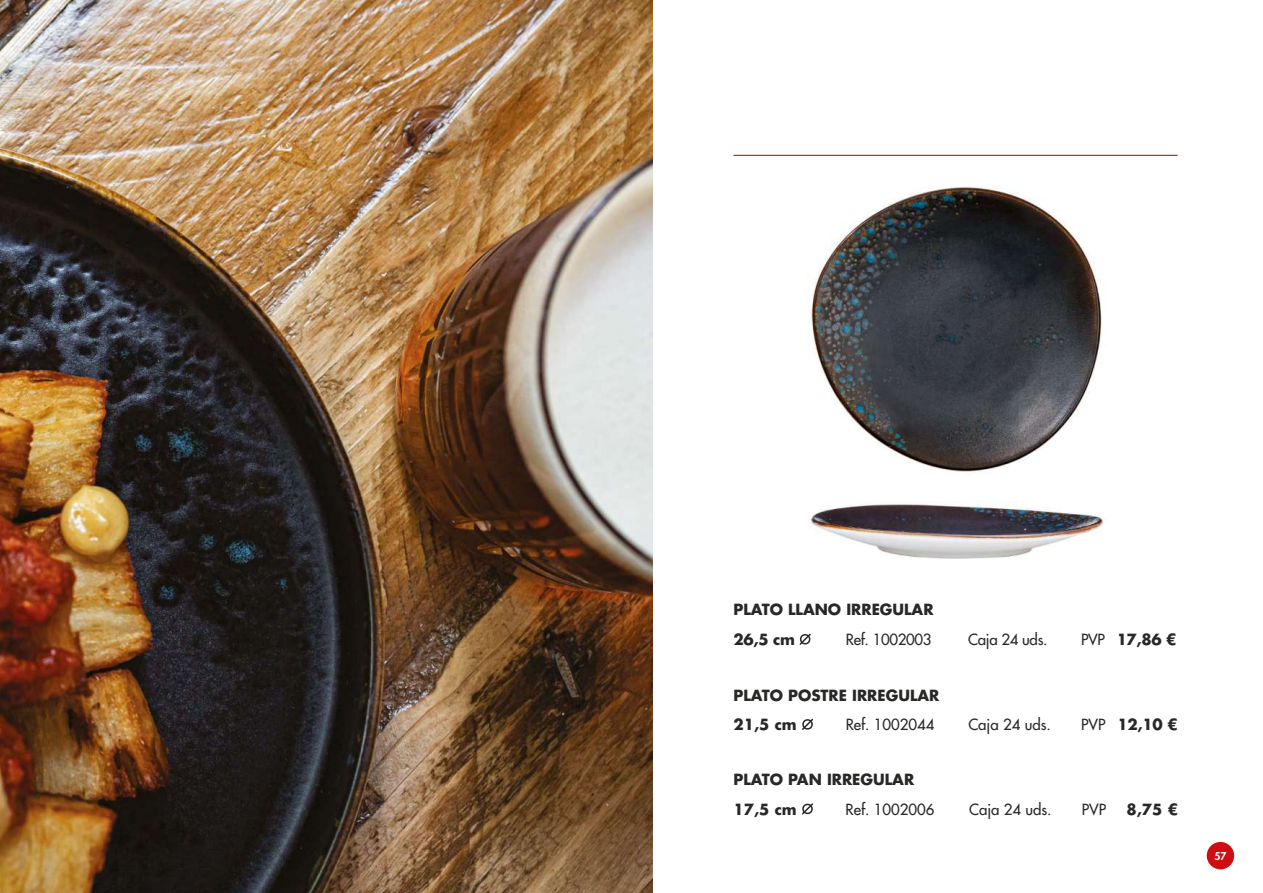
<style>
.page{position:relative;width:1263px;height:893px;background:#fff}
.page>*{position:absolute;margin:0;border:0;box-sizing:border-box;transform-origin:0 0}
.t1{font:700 15px/29.5px "Futura Std";color:#282827}
.t2{font:500 15px "Futura Std";color:#282827}
.t3{font:500 15px "Futura Std";letter-spacing:-.02em;color:#282827}
.t4{font:800 10.5px "Futura Std";color:#fff}
.s1{font-weight:500}
</style>
<div class="page">
<div style="left:1207px;top:842px;width:27px;height:27px;background:#ce0e12;border-radius:50%"></div>
<svg style="left:799px;top:633px;width:12px;height:12px"></svg>
<svg style="left:802px;top:718px;width:12px;height:12px"></svg>
<svg style="left:802px;top:803px;width:11px;height:12px"></svg>
<img style="left:808px;top:187px;width:294px;height:286px">
<img style="left:810px;top:501px;width:293px;height:58px">
<hr style="left:733px;top:155px;width:444px;height:1px;background:#ce0e12">
<img style="left:0;top:0;width:653px;height:893px">
<p class="t1" style="left:733px;top:595px;width:201px">PLATO LLANO IRREGULAR<br>26,5 cm</p>
<p class="t3" style="left:846px;top:630px;width:87px">Ref. 1002003</p>
<p class="t3" style="left:968px;top:630px;width:81px">Caja 24 uds.</p>
<p class="t1" style="left:1081px;top:624px;width:97px"><span class="s1">PVP</span> 17,86 €</p>
<p class="t1" style="left:733px;top:680px;width:207px">PLATO POSTRE IRREGULAR<br>21,5 cm</p>
<p class="t2" style="left:846px;top:715px;width:90px">Ref. 1002044</p>
<p class="t2" style="left:968px;top:715px;width:84px">Caja 24 uds.</p>
<p class="t1" style="left:1081px;top:709px;width:98px"><span class="s1">PVP</span> 12,10 €</p>
<p class="t1" style="left:733px;top:764px;width:182px">PLATO PAN IRREGULAR<br>17,5 cm</p>
<p class="t2" style="left:845px;top:800px;width:90px">Ref. 1002006</p>
<p class="t2" style="left:969px;top:800px;width:84px">Caja 24 uds.</p>
<p class="t2" style="left:1082px;top:800px;width:26px">PVP</p>
<p class="t1" style="left:1126px;top:794px;width:53px">8,75 €</p>
<p class="t4" style="left:1214px;top:849px;width:14px">57</p>
</div>
